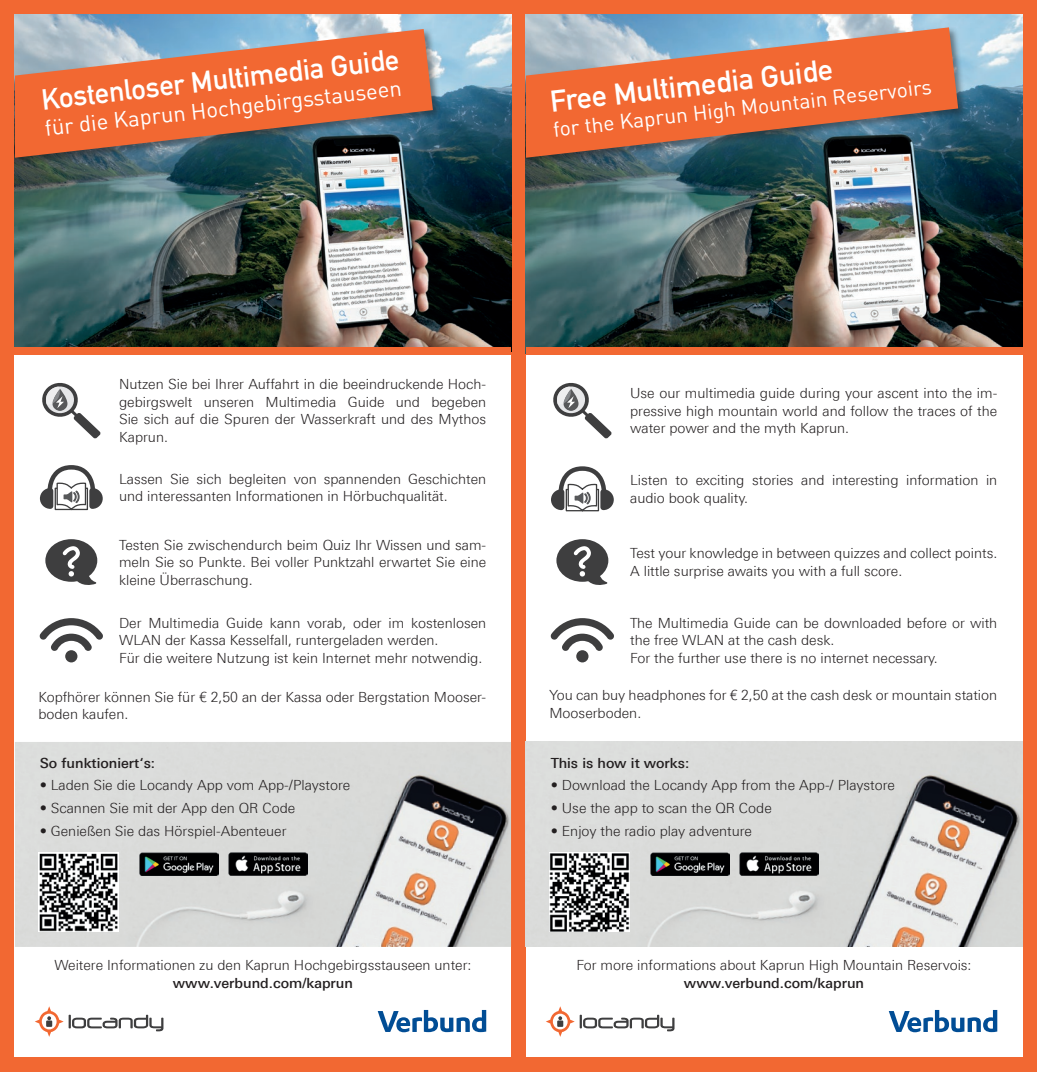
<style>
.page{position:relative;width:1037px;height:1072px;background:#fff}
.page>*{position:absolute;margin:0;border:0;box-sizing:border-box;transform-origin:0 0}
.t1{font:700 29.75px "DIN Alternate";color:#fff}
.t2{font:700 28.88px "DIN Alternate";color:#fff}
.t3{font:22.22px "DIN";color:#fff}
.t4{font:21px "DIN";color:#fff}
.t5{font:300 14px/17.5px "Linotype Univers 330";color:#231f20}
.t6{font:500 14px "Linotype Univers 530";color:#231f20}
</style>
<div class="page">
<div style="left:0;top:0;width:1037px;height:1071px;background:#f26832"></div>
<div style="left:15px;top:15px;width:496px;height:1042px;background:#fff"></div>
<img style="left:15px;top:742px;width:496px;height:204px">
<svg style="left:35px;top:1006px;width:128px;height:30px"></svg>
<svg style="left:378px;top:1010px;width:108px;height:22px"></svg>
<img style="left:15px;top:15px;width:496px;height:332px">
<div style="left:15px;top:27px;width:428px;height:147px;background:#231f20;opacity:.5"></div>
<svg style="left:15px;top:29px;width:418px;height:129px;background:#bf7358"></svg>
<div style="left:15px;top:347px;width:496px;height:7px;background:#f26832"></div>
<div style="left:45px;top:539px;width:52px;height:43px;background:#3e3e3f;border-radius:50%"></div>
<svg style="left:63px;top:546px;width:33px;height:39px"></svg>
<div style="left:65px;top:650px;width:12px;height:12px;background:#3e3e3f;border-radius:50%"></div>
<svg style="left:39px;top:618px;width:64px;height:33px"></svg>
<svg style="left:40px;top:465px;width:63px;height:46px"></svg>
<svg style="left:42px;top:383px;width:59px;height:55px"></svg>
<img style="left:39px;top:852px;width:79px;height:79px">
<img style="left:229px;top:852px;width:79px;height:23px">
<img style="left:139px;top:852px;width:79px;height:23px">
<div style="left:526px;top:15px;width:496px;height:1042px;background:#fff"></div>
<img style="left:526px;top:15px;width:496px;height:332px">
<img style="left:526px;top:742px;width:496px;height:204px">
<svg style="left:546px;top:1006px;width:128px;height:30px"></svg>
<svg style="left:889px;top:1010px;width:108px;height:22px"></svg>
<div style="left:526px;top:347px;width:496px;height:8px;background:#f26832"></div>
<img style="left:550px;top:852px;width:79px;height:79px">
<img style="left:740px;top:852px;width:79px;height:23px">
<img style="left:650px;top:852px;width:79px;height:23px">
<div style="left:526px;top:26px;width:442px;height:148px;background:#231f20;opacity:.5"></div>
<svg style="left:526px;top:27px;width:432px;height:131px;background:#bd7459"></svg>
<svg style="left:553px;top:383px;width:59px;height:55px"></svg>
<svg style="left:551px;top:466px;width:63px;height:46px"></svg>
<div style="left:556px;top:539px;width:52px;height:43px;background:#3e3e3f;border-radius:50%"></div>
<svg style="left:574px;top:546px;width:33px;height:39px"></svg>
<div style="left:576px;top:650px;width:12px;height:12px;background:#3e3e3f;border-radius:50%"></div>
<svg style="left:550px;top:618px;width:64px;height:33px"></svg>
<h2 class="t2" style="left:39px;top:79px;width:361px;rotate:-7deg">Kostenloser Multimedia Guide</h2>
<h3 class="t3" style="left:43px;top:113px;width:361px;rotate:-6deg">für die Kaprun Hochgebirgsstauseen</h3>
<h1 class="t1" style="left:547px;top:80px;width:286px;rotate:-7deg">Free Multimedia Guide</h1>
<h3 class="t4" style="left:552px;top:115px;width:382px;rotate:-6deg">for the Kaprun High Mountain Reservoirs</h3>
<p class="t5" style="left:119px;top:375px;width:369px;text-align:justify">Nutzen Sie bei Ihrer Auffahrt in die beeindruckende Hoch&shy;gebirgswelt unseren Multimedia Guide und begeben Sie sich auf die Spuren der Wasserkraft und des Mythos Kaprun.</p>
<p class="t5" style="left:119px;top:470px;width:369px">Lassen Sie sich begleiten von spannenden Geschichten und interessanten Informationen in Hörbuchqualität.</p>
<p class="t5" style="left:119px;top:536px;width:369px;text-align:justify">Testen Sie zwischendurch beim Quiz Ihr Wissen und sam&shy;meln Sie so Punkte. Bei voller Punktzahl erwartet Sie eine kleine Überraschung.</p>
<p class="t5" style="left:119px;top:614px;width:369px">Der Multimedia Guide kann vorab, oder im kostenlosen<br>WLAN der Kassa Kesselfall, runtergeladen werden.<br>Für die weitere Nutzung ist kein Internet mehr notwendig.</p>
<p class="t5" style="left:38px;top:688px;width:449px">Kopfhörer können Sie für € 2,50 an der Kassa oder Bergstation Mooser&shy;boden kaufen.</p>
<p class="t6" style="left:40px;top:754px;width:117px">So funktioniert‘s:</p>
<p class="t5" style="left:40px;top:776px;width:312px">• Laden Sie die Locandy App vom App-/Playstore</p>
<p class="t5" style="left:40px;top:799px;width:257px">• Scannen Sie mit der App den QR Code</p>
<p class="t5" style="left:40px;top:822px;width:248px">• Genießen Sie das Hörspiel-Abenteuer</p>
<p class="t5" style="left:55px;top:956px;width:418px">Weitere Informationen zu den Kaprun Hochgebirgsstauseen unter:</p>
<p class="t6" style="left:173px;top:974px;width:182px">www.verbund.com/kaprun</p>
<p class="t5" style="left:630px;top:384px;width:369px;text-align:justify">Use our multimedia guide during your ascent into the im&shy;pressive high mountain world and follow the traces of the water power and the myth Kaprun.</p>
<p class="t5" style="left:630px;top:471px;width:369px">Listen to exciting stories and interesting information in audio book quality.</p>
<p class="t5" style="left:630px;top:544px;width:369px">Test your knowledge in between quizzes and collect points.<br>A little surprise awaits you with a full score.</p>
<p class="t5" style="left:630px;top:614px;width:369px">The Multimedia Guide can be downloaded before or with the free WLAN at the cash desk.<br>For the further use there is no internet necessary.</p>
<p class="t5" style="left:549px;top:686px;width:449px">You can buy headphones for € 2,50 at the cash desk or mountain station<br>Mooserboden.</p>
<p class="t6" style="left:551px;top:754px;width:140px">This is how it works:</p>
<p class="t5" style="left:551px;top:776px;width:346px">• Download the Locandy App from the App-/ Playstore</p>
<p class="t5" style="left:551px;top:799px;width:223px">• Use the app to scan the QR Code</p>
<p class="t5" style="left:551px;top:822px;width:203px">• Enjoy the radio play adventure</p>
<p class="t5" style="left:576px;top:956px;width:396px">For more informations about Kaprun High Mountain Reservois:</p>
<p class="t6" style="left:684px;top:974px;width:182px">www.verbund.com/kaprun</p>
</div>
